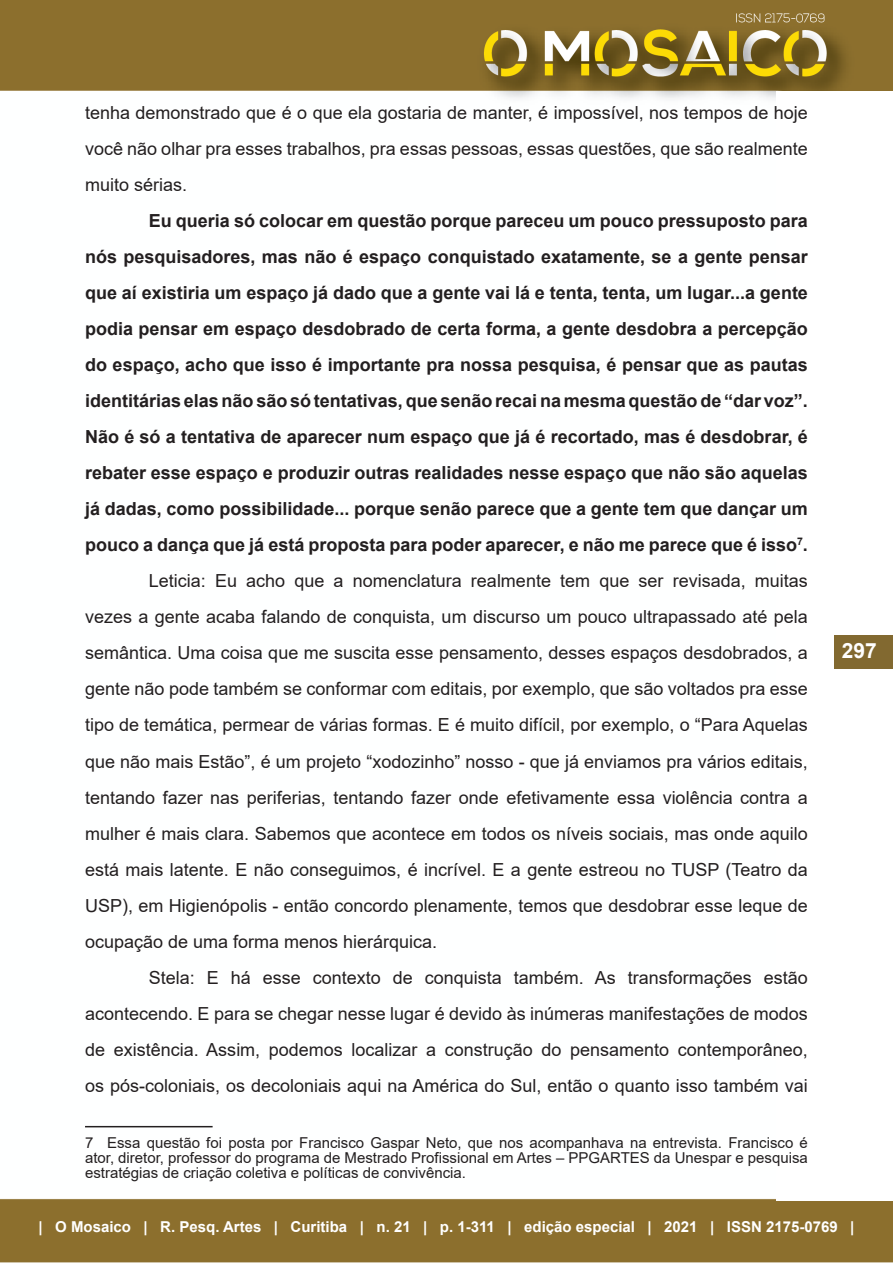
<style>
.page{position:relative;width:893px;height:1263px;background:#fff}
.page>*{position:absolute;margin:0;border:0;box-sizing:border-box;transform-origin:0 0}
.t1{font:700 21px "Arial";color:#fff}
.Corpo{font:18px/36px "Arial";color:#231f20;text-align:justify}
.Corpo-2{font:700 18px/36px "Arial";color:#231f20;text-align:justify}
.nota_rodape{font:15px/15px "Arial";color:#231f20;text-align:justify}
.t2{font:700 15px "Arial";color:#fff}
</style>
<div class="page">
<img style="left:0;top:0;width:893px;height:1263px">
<div style="left:777px;top:92px;width:116px;height:1109px;background:#fff"></div>
<div style="left:834px;top:635px;width:59px;height:33px;background:#826930"></div>
<hr style="left:85px;top:1126px;width:128px;height:1px;background:#231f20">
<p class="Corpo" style="left:85px;top:95px;width:724px">tenha demonstrado que é o que ela gostaria de manter, é impossível, nos tempos de hoje você não olhar pra esses trabalhos, pra essas pessoas, essas questões, que são realmente muito sérias.</p>
<p class="Corpo-2" style="left:85px;top:203px;width:724px;text-indent:64px">Eu queria só colocar em questão porque pareceu um pouco pressuposto para nós pesquisadores, mas não é espaço conquistado exatamente, se a gente pensar que aí existiria um espaço já dado que a gente vai lá e tenta, tenta, um lugar...a gente podia pensar em espaço desdobrado de certa forma, a gente desdobra a percepção do espaço, acho que isso é importante pra nossa pesquisa, é pensar que as pautas identitárias elas não são só tentativas, que senão recai na mesma questão de “dar voz”.<br>Não é só a tentativa de aparecer num espaço que já é recortado, mas é desdobrar, é rebater esse espaço e produzir outras realidades nesse espaço que não são aquelas já dadas, como possibilidade... porque senão parece que a gente tem que dançar um pouco a dança que já está proposta para poder aparecer, e não me parece que é isso<sup>7</sup>.</p>
<p class="Corpo" style="left:85px;top:563px;width:724px;text-indent:64px">Leticia: Eu acho que a nomenclatura realmente tem que ser revisada, muitas vezes a gente acaba falando de conquista, um discurso um pouco ultrapassado até pela semântica. Uma coisa que me suscita esse pensamento, desses espaços desdobrados, a gente não pode também se conformar com editais, por exemplo, que são voltados pra esse tipo de temática, permear de várias formas. E é muito difícil, por exemplo, o “Para Aquelas que não mais Estão”, é um projeto “xodozinho” nosso - que já enviamos pra vários editais, tentando fazer nas periferias, tentando fazer onde efetivamente essa violência contra a mulher é mais clara. Sabemos que acontece em todos os níveis sociais, mas onde aquilo está mais latente. E não conseguimos, é incrível. E a gente estreou no TUSP (Teatro da USP), em Higienópolis - então concordo plenamente, temos que desdobrar esse leque de ocupação de uma forma menos hierárquica.</p>
<p class="Corpo" style="left:85px;top:959px;width:724px;text-indent:64px">Stela: E há esse contexto de conquista também. As transformações estão acontecendo. E para se chegar nesse lugar é devido às inúmeras manifestações de modos de existência. Assim, podemos localizar a construção do pensamento contemporâneo, os pós-coloniais, os decoloniais aqui na América do Sul, então o quanto isso também vai</p>
<p class="nota_rodape" style="left:85px;top:1135px;width:724px">7 Essa questão foi posta por Francisco Gaspar Neto, que nos acompanhava na entrevista. Francisco é ator, diretor, professor do programa de Mestrado Profissional em Artes – PPGARTES da Unespar e pesquisa estratégias de criação coletiva e políticas de convivência.</p>
<p class="t1" style="left:842px;top:636px;width:37px">297</p>
<p class="t2" style="left:39px;top:1216px;width:817px">| O Mosaico | R. Pesq. Artes | Curitiba | n. 21 | p. 1-311 | edição especial | 2021 | ISSN 2175-0769 |</p>
</div>
